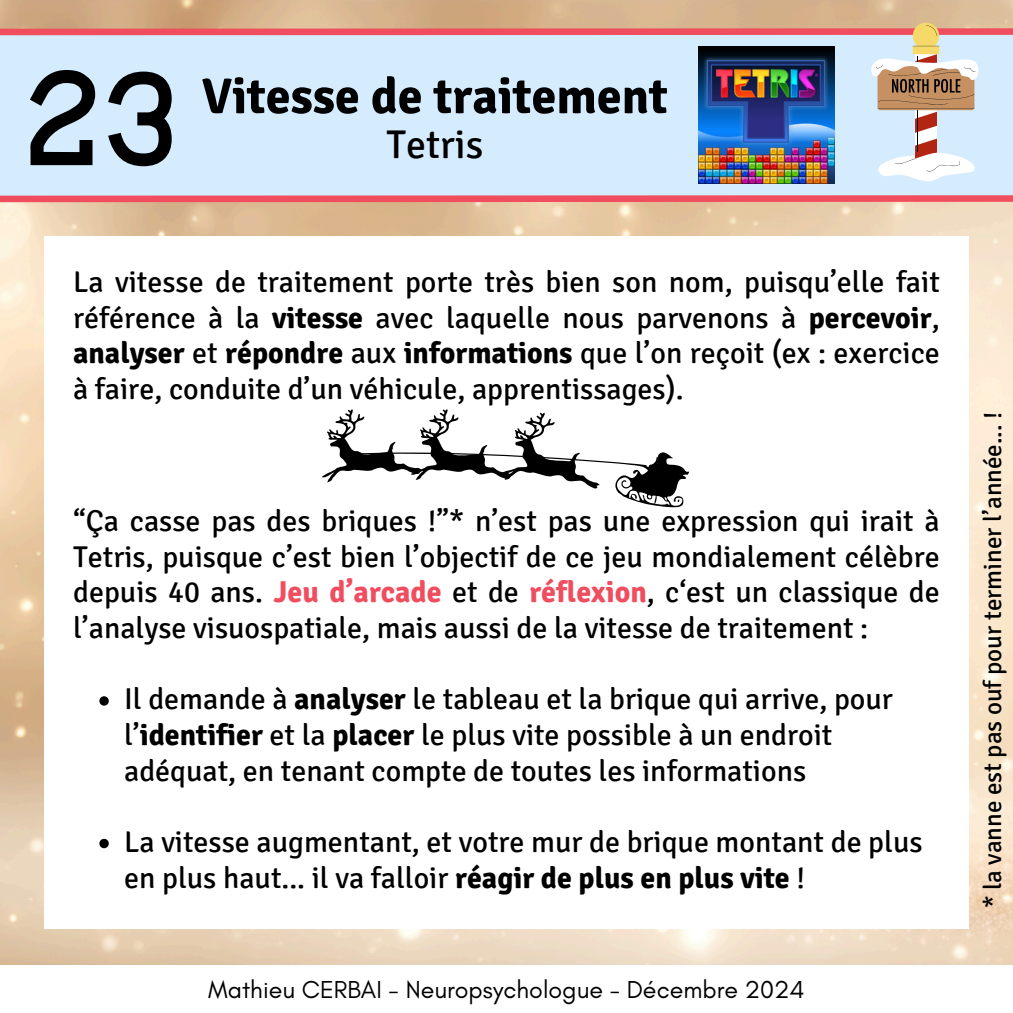
<style>
.page{position:relative;width:1013px;height:1013px;background:#fff}
.page>*{position:absolute;margin:0;border:0;box-sizing:border-box;transform-origin:0 0}
.t1{font:224.25px "Carlson Slab";color:#000}
.t2{font:700 50px "Signika";color:#000}
.t3{font:40px "Signika";color:#000}
.t4{font:30px/35.6px "Signika";color:#000;text-align:justify}
.t5{font:25px "Glacial Indifference";color:#000}
.t6{font:25px "Signika";color:#000}
.s1{font-weight:700}
.s2{font-weight:700;color:#f04d5e}
</style>
<div class="page">
<img style="left:0;top:0;width:1012px;height:965px">
<div style="left:0;top:32px;width:1012px;height:167px;background:#d5ecff"></div>
<svg style="left:0;top:195px;width:1012px;height:10px;background:#eb7879"></svg>
<div style="left:45px;top:236px;width:923px;height:692px;background:#fff"></div>
<svg style="left:0;top:23px;width:1012px;height:161px"></svg>
<img style="left:698px;top:47px;width:137px;height:136px">
<svg style="left:322px;top:409px;width:367px;height:99px"></svg>
<svg style="left:99px;top:696px;width:10px;height:9px"></svg>
<svg style="left:99px;top:838px;width:10px;height:10px"></svg>
<p class="t1" style="left:23px;top:-7px;width:156px">23</p>
<p class="t2" style="left:202px;top:66px;width:467px">Vitesse de traitement</p>
<p class="t3" style="left:386px;top:120px;width:98px">Tetris</p>
<h1 class="t4" style="left:73px;top:264px;width:868px">La vitesse de traitement porte très bien son nom, puisqu’elle fait référence à la <span class="s1">vitesse</span> avec laquelle nous parvenons à <span class="s1">percevoir</span>, <span class="s1">analyser</span> et <span class="s1">répondre</span> aux <span class="s1">informations</span> que l’on reçoit (ex : exercice à faire, conduite d’un véhicule, apprentissages).</h1>
<h2 class="t4" style="left:73px;top:503px;width:868px">“Ça casse pas des briques !”* n’est pas une expression qui irait à Tetris, puisque c’est bien l’objectif de ce jeu mondialement célèbre depuis 40 ans. <span class="s2">Jeu d’arcade</span> et de <span class="s2">réflexion</span>, c‘est un classique de l’analyse visuospatiale, mais aussi de la vitesse de traitement :</h2>
<p class="t4" style="left:124px;top:682px;width:770px;text-align:left">Il demande à <span class="s1">analyser</span> le tableau et la brique qui arrive, pour l’<span class="s1">identifier</span> et la <span class="s1">placer</span> le plus vite possible à un endroit adéquat, en tenant compte de toutes les informations</p>
<h3 class="t4" style="left:124px;top:824px;width:800px">La vitesse augmentant, et votre mur de brique montant de plus en plus haut... il va falloir <span class="s1">réagir de plus en plus vite</span> !</h3>
<p class="t5" style="left:208px;top:974px;width:598px">Mathieu CERBAI - Neuropsychologue - Décembre 2024</p>
<p class="t6" style="left:977px;top:908px;width:498px;rotate:-90deg">* la vanne est pas ouf pour terminer l’année... !</p>
</div>
